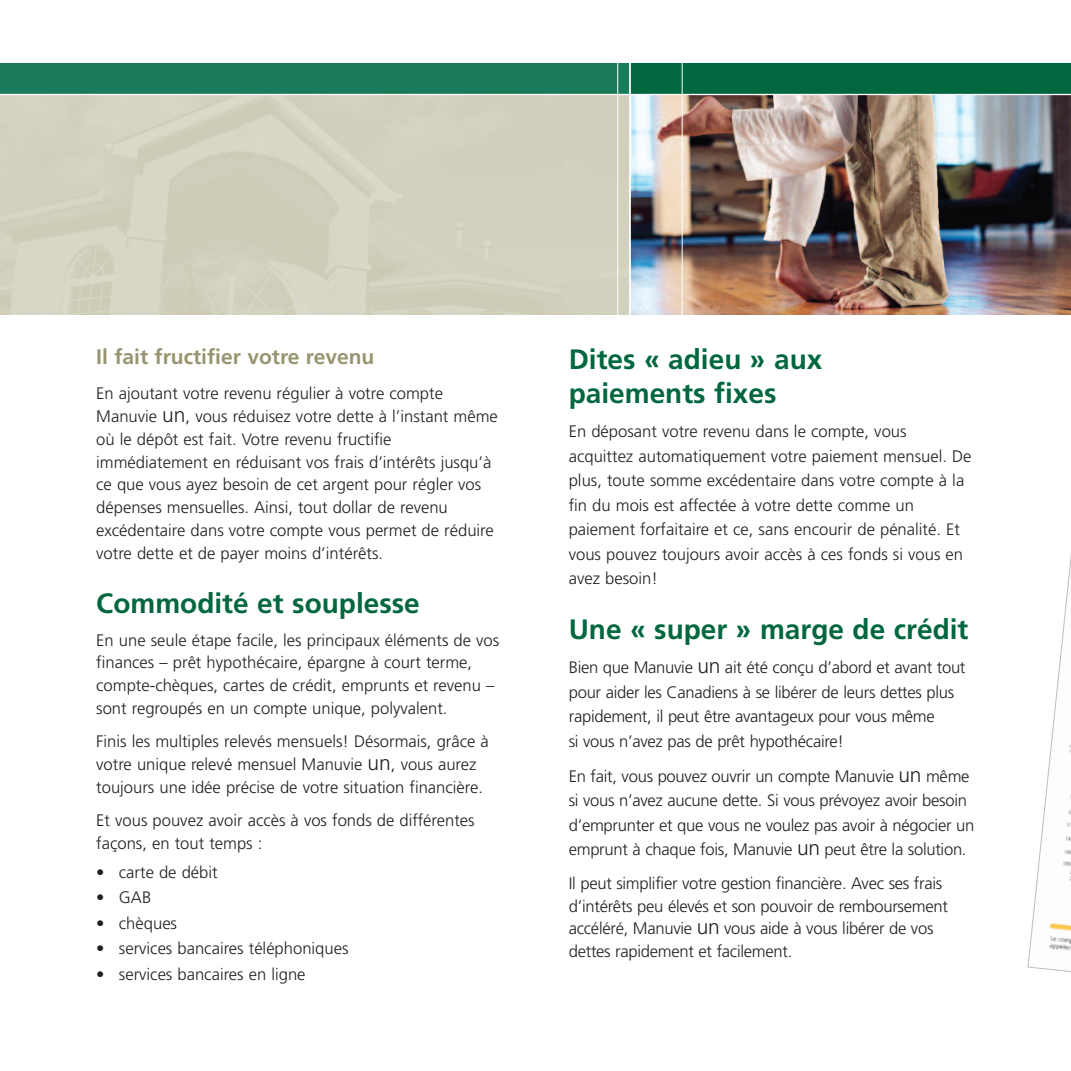
<style>
.page{position:relative;width:1071px;height:1071px;background:#fff}
.page>*{position:absolute;margin:0;border:0;box-sizing:border-box;transform-origin:0 0}
.t1{font:700 28px/33.6px "Frutiger";color:#00673e}
.t2{font:700 21px "Frutiger";color:#98946f}
.t3{font:300 16.62px/22.8px "Frutiger";color:#231f20}
.s1{font-size:21px}
</style>
<div class="page">
<img style="left:631px;top:95px;width:440px;height:220px">
<div style="left:0;top:63px;width:1071px;height:31px;background:#00673e"></div>
<div style="left:0;top:63px;width:630px;height:31px;background:#197b59"></div>
<hr style="left:629px;top:16px;width:2px;height:315px;background:#fff">
<hr style="left:682px;top:16px;width:1px;height:315px;background:#fff">
<hr style="left:617px;top:16px;width:1px;height:315px;background:#fff">
<svg style="left:1028px;top:554px;width:43px;height:418px"></svg>
<p class="t2" style="left:96px;top:348px;width:280px">Il fait fructifier votre revenu</p>
<p class="t3" style="left:96px;top:383px;width:403px">En ajoutant votre revenu régulier à votre compte Manuvie <span class="s1">un</span>, vous réduisez votre dette à l’instant même où le dépôt est fait. Votre revenu fructifie immédiatement en réduisant vos frais d’intérêts jusqu’à ce que vous ayez besoin de cet argent pour régler vos dépenses mensuelles. Ainsi, tout dollar de revenu excédentaire dans votre compte vous permet de réduire votre dette et de payer moins d’intérêts.</p>
<h1 class="t1" style="left:96px;top:588px;width:325px">Commodité et souplesse</h1>
<p class="t3" style="left:96px;top:630px;width:405px">En une seule étape facile, les principaux éléments de vos finances – prêt hypothécaire, épargne à court terme, compte-chèques, cartes de crédit, emprunts et revenu – sont regroupés en un compte unique, polyvalent.</p>
<p class="t3" style="left:96px;top:731px;width:394px">Finis les multiples relevés mensuels! Désormais, grâce à votre unique relevé mensuel Manuvie <span class="s1">un</span>, vous aurez toujours une idée précise de votre situation financière.</p>
<p class="t3" style="left:96px;top:810px;width:380px">Et vous pouvez avoir accès à vos fonds de différentes façons, en tout temps :</p>
<p class="t3" style="left:96px;top:862px;width:123px">• carte de débit</p>
<p class="t3" style="left:96px;top:888px;width:57px">• GAB</p>
<p class="t3" style="left:96px;top:913px;width:82px">• chèques</p>
<p class="t3" style="left:96px;top:938px;width:254px">• services bancaires téléphoniques</p>
<p class="t3" style="left:96px;top:964px;width:211px">• services bancaires en ligne</p>
<h1 class="t1" style="left:569px;top:345px;width:255px">Dites « adieu » aux paiements fixes</h1>
<p class="t3" style="left:569px;top:421px;width:404px;line-height:24.5px">En déposant votre revenu dans le compte, vous acquittez automatiquement votre paiement mensuel. De plus, toute somme excédentaire dans votre compte à la fin du mois est affectée à votre dette comme un paiement forfaitaire et ce, sans encourir de pénalité. Et vous pouvez toujours avoir accès à ces fonds si vous en avez besoin!</p>
<h1 class="t1" style="left:569px;top:614px;width:401px">Une « super » marge de crédit</h1>
<p class="t3" style="left:569px;top:656px;width:398px;line-height:24.5px">Bien que Manuvie <span class="s1">un</span> ait été conçu d’abord et avant tout pour aider les Canadiens à se libérer de leurs dettes plus rapidement, il peut être avantageux pour vous même<br>si vous n’avez pas de prêt hypothécaire!</p>
<p class="t3" style="left:569px;top:765px;width:407px;line-height:24.5px">En fait, vous pouvez ouvrir un compte Manuvie <span class="s1">un</span> même si vous n’avez aucune dette. Si vous prévoyez avoir besoin d’emprunter et que vous ne voulez pas avoir à négocier un emprunt à chaque fois, Manuvie <span class="s1">un</span> peut être la solution.</p>
<p class="t3" style="left:569px;top:873px;width:381px">Il peut simplifier votre gestion financière. Avec ses frais d’intérêts peu élevés et son pouvoir de remboursement accéléré, Manuvie <span class="s1">un</span> vous aide à vous libérer de vos dettes rapidement et facilement.</p>
</div>
